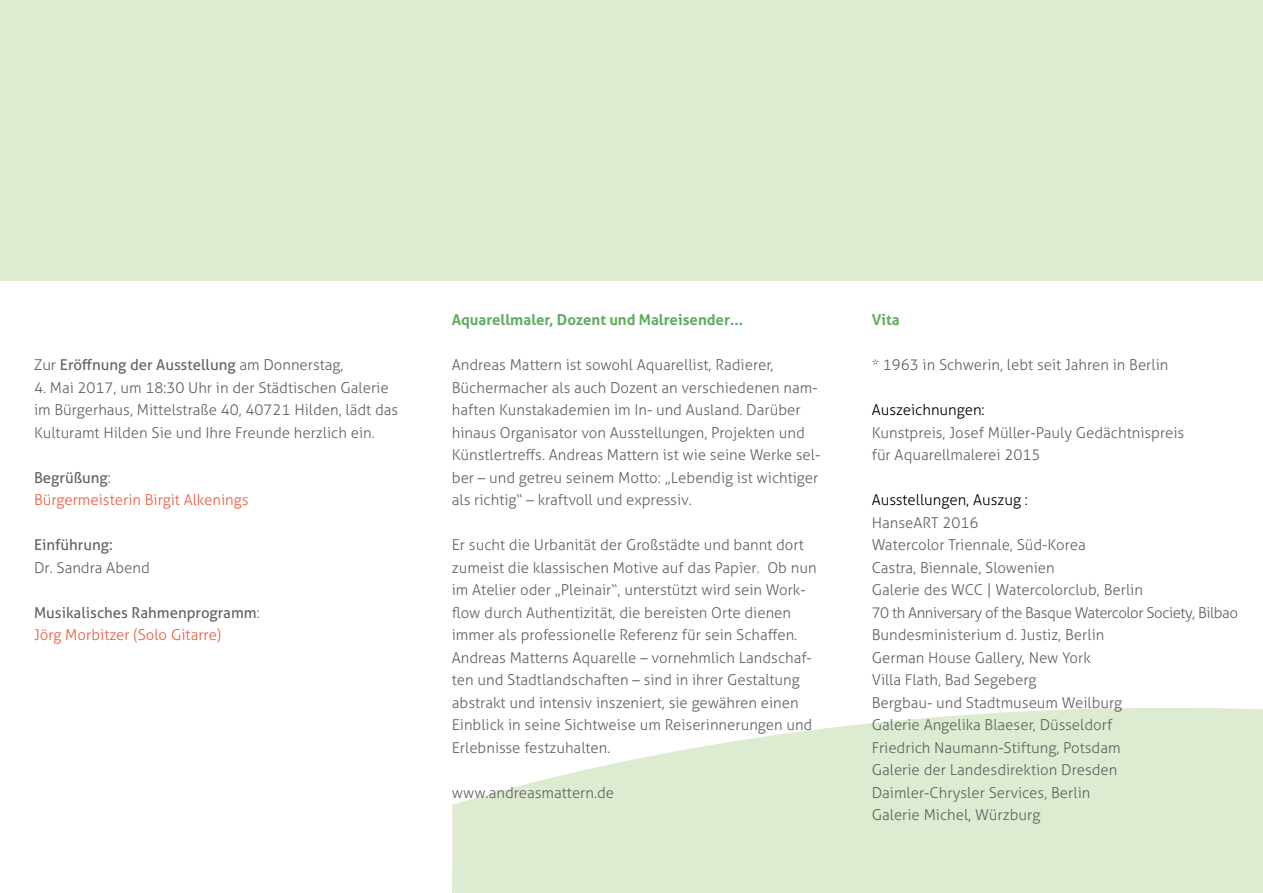
<style>
.page{position:relative;width:1263px;height:893px;background:#fff}
.page>*{position:absolute;margin:0;border:0;box-sizing:border-box;transform-origin:0 0}
.t1{font:300 15px/22.5px "Aller";color:#646363}
.t2{font:15px/22.5px "Aller";color:#646363}
.t3{font:700 15px "Aller";color:#60ad60}
.t4{font:300 15px/22.5px "Aller";color:#eb5d40}
.t5{font:300 15px "Aller";color:#000}
.s1{font-weight:300}
.s2{font-weight:400;color:#646363}
.s3{color:#646363}
.s4{font-weight:300;color:#eb5d40}
</style>
<div class="page">
<svg style="left:452px;top:708px;width:811px;height:185px;background:#e2edd6"></svg>
<div style="left:0;top:0;width:1263px;height:281px;background:#ddebd0"></div>
<p class="t2" style="left:34px;top:354px;width:311px"><span class="s1">Zur</span> Eröffnung der Ausstellung <span class="s1">am Donnerstag,</span></p>
<p class="t1" style="left:34px;top:376px;width:366px">4. Mai 2017, um 18:30 Uhr in der Städtischen Galerie im Bürgerhaus, Mittelstraße 40, 40721 Hilden, lädt das<br>Kulturamt Hilden Sie und Ihre Freunde herzlich ein.</p>
<p class="t4" style="left:34px;top:466px;width:216px"><span class="s2">Begrüßung</span><span class="s3">:<br></span>Bürgermeisterin Birgit Alkenings</p>
<p class="t2" style="left:34px;top:534px;width:80px">Einführung:</p>
<p class="t1" style="left:34px;top:556px;width:117px">Dr. Sandra Abend</p>
<p class="t2" style="left:34px;top:601px;width:227px">Musikalisches Rahmenprogramm<span class="s1">:<br></span><span class="s4">Jörg Morbitzer (Solo Gitarre)</span></p>
<p class="t3" style="left:452px;top:311px;width:293px">Aquarellmaler, Dozent und Malreisender...</p>
<p class="t1" style="left:452px;top:354px;width:370px">Andreas Mattern ist sowohl Aquarellist, Radierer, Büchermacher als auch Dozent an verschiedenen nam&shy;haften Kunstakademien im In- und Ausland. Darüber hinaus Organisator von Ausstellungen, Projekten und Künstlertreffs. Andreas Mattern ist wie seine Werke sel&shy;ber – und getreu seinem Motto: „Lebendig ist wichtiger als richtig“ – kraftvoll und expressiv.</p>
<p class="t1" style="left:452px;top:534px;width:366px">Er sucht die Urbanität der Großstädte und bannt dort zumeist die klassischen Motive auf das Papier. Ob nun im Atelier oder „Pleinair“, unterstützt wird sein Work&shy;flow durch Authentizität, die bereisten Orte dienen immer als professionelle Referenz für sein Schaffen.<br>Andreas Matterns Aquarelle – vornehmlich Landschaf&shy;ten und Stadtlandschaften – sind in ihrer Gestaltung abstrakt und intensiv inszeniert, sie gewähren einen Einblick in seine Sichtweise um Reiserinnerungen und Erlebnisse festzuhalten.</p>
<p class="t1" style="left:452px;top:781px;width:164px">www.andreasmattern.de</p>
<p class="t3" style="left:872px;top:311px;width:29px">Vita</p>
<p class="t1" style="left:872px;top:354px;width:298px">* 1963 in Schwerin, lebt seit Jahren in Berlin</p>
<p class="t5" style="left:872px;top:401px;width:114px">Auszeichnungen:</p>
<p class="t1" style="left:872px;top:421px;width:314px">Kunstpreis, Josef Müller-Pauly Gedächtnispreis für Aquarellmalerei 2015</p>
<p class="t5" style="left:872px;top:491px;width:158px">Ausstellungen, Auszug :</p>
<p class="t1" style="left:872px;top:511px;width:368px">HanseART 2016<br>Watercolor Triennale, Süd-Korea<br>Castra, Biennale, Slowenien<br>Galerie des WCC | Watercolorclub, Berlin<br>70 th Anniversary of the Basque Watercolor Society, Bilbao Bundesministerium d. Justiz, Berlin<br>German House Gallery, New York<br>Villa Flath, Bad Segeberg<br>Bergbau- und Stadtmuseum Weilburg<br>Galerie Angelika Blaeser, Düsseldorf<br>Friedrich Naumann-Stiftung, Potsdam<br>Galerie der Landesdirektion Dresden<br>Daimler-Chrysler Services, Berlin<br>Galerie Michel, Würzburg</p>
</div>
